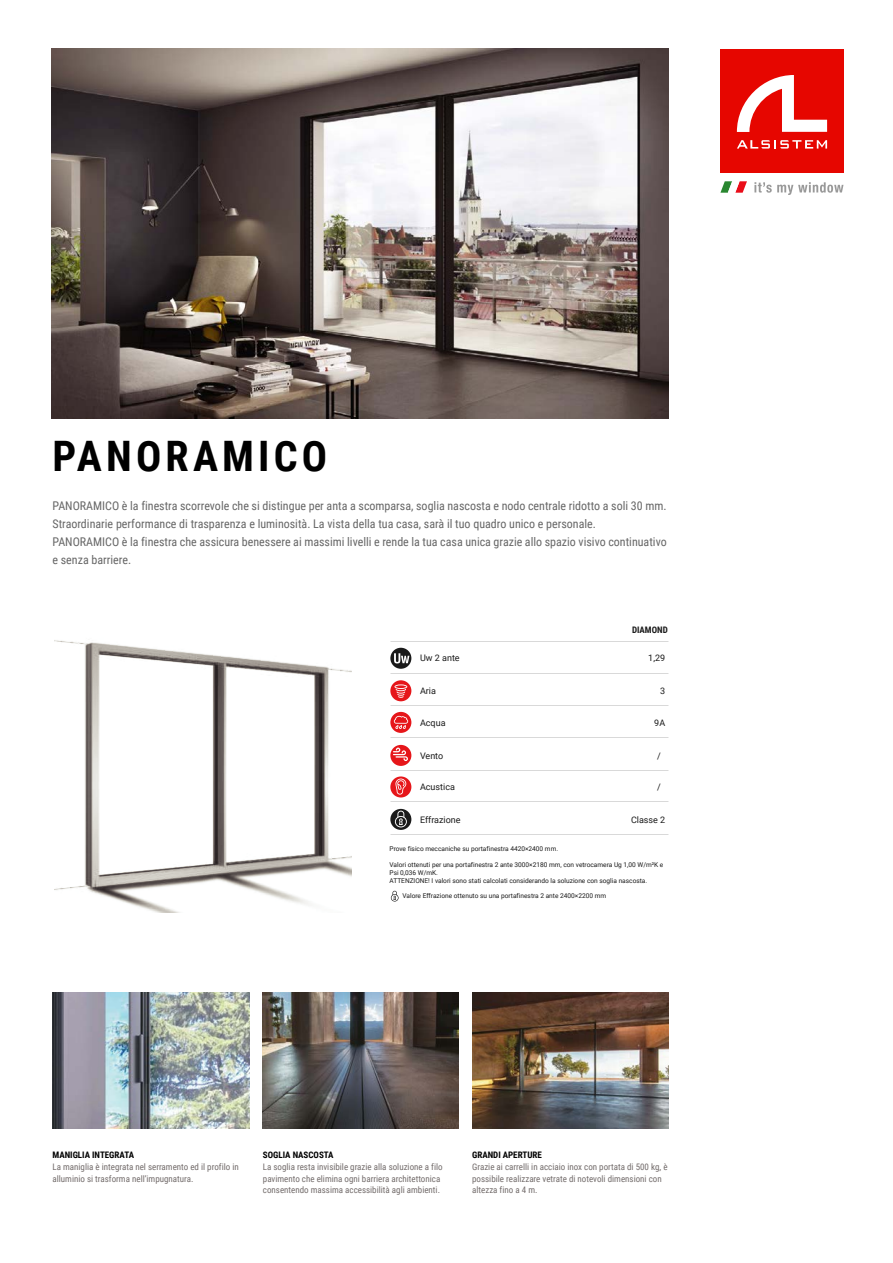
<style>
.page{position:relative;width:893px;height:1263px;background:#fff}
.page>*{position:absolute;margin:0;border:0;box-sizing:border-box;transform-origin:0 0}
.t1{font:700 42px "Roboto Condensed";letter-spacing:.1em;color:#000}
.t2{font:12px/18px "Roboto Condensed";color:#666}
.t3{font:9px/11.7px "Roboto Condensed";color:#736c6b}
.t4{font:9px "Roboto";color:#1a1a1a}
.t5{font:700 9px "Roboto Condensed";color:#000}
.t6{font:700 9px "Roboto Condensed";color:#1a1a1a}
.t7{font:6.6px/7.8px "Roboto";color:#1a1a1a}
</style>
<div class="page">
<div style="left:720px;top:50px;width:123px;height:123px;background:#e60600"></div>
<svg style="left:737px;top:140px;width:90px;height:9px"></svg>
<svg style="left:737px;top:75px;width:90px;height:57px"></svg>
<svg style="left:754px;top:182px;width:89px;height:13px"></svg>
<svg style="left:720px;top:181px;width:27px;height:12px"></svg>
<img style="left:52px;top:49px;width:616px;height:370px">
<img style="left:54px;top:640px;width:298px;height:272px">
<img style="left:53px;top:993px;width:196px;height:135px">
<img style="left:263px;top:993px;width:196px;height:135px">
<img style="left:472px;top:993px;width:197px;height:135px">
<div style="left:390px;top:648px;width:21px;height:21px;background:#1a1a1a;border-radius:50%"></div>
<svg style="left:394px;top:653px;width:15px;height:10px"></svg>
<div style="left:390px;top:680px;width:21px;height:21px;background:#e6161a;border-radius:50%"></div>
<svg style="left:394px;top:684px;width:13px;height:14px"></svg>
<div style="left:390px;top:712px;width:21px;height:21px;background:#e6161a;border-radius:50%"></div>
<svg style="left:394px;top:716px;width:14px;height:13px"></svg>
<div style="left:390px;top:745px;width:21px;height:21px;background:#e6161a;border-radius:50%"></div>
<svg style="left:393px;top:748px;width:15px;height:13px"></svg>
<div style="left:390px;top:776px;width:21px;height:21px;background:#e6161a;border-radius:50%"></div>
<svg style="left:395px;top:778px;width:11px;height:17px"></svg>
<svg style="left:390px;top:809px;width:21px;height:21px"></svg>
<svg style="left:395px;top:811px;width:12px;height:16px"></svg>
<svg style="left:391px;top:891px;width:8px;height:10px"></svg>
<h1 class="t1" style="left:52px;top:426px;width:276px">PANORAMICO</h1>
<p class="t2" style="left:52px;top:496px;width:616px">PANORAMICO è la finestra scorrevole che si distingue per anta a scomparsa, soglia nascosta e nodo centrale ridotto a soli 30 mm.<br>Straordinarie performance di trasparenza e luminosità. La vista della tua casa, sarà il tuo quadro unico e personale.<br>PANORAMICO è la finestra che assicura benessere ai massimi livelli e rende la tua casa unica grazie allo spazio visivo continuativo e senza barriere.</p>
<p class="t6" style="left:632px;top:624px;width:37px">DIAMOND</p>
<p class="t4" style="left:420px;top:652px;width:41px">Uw 2 ante</p>
<p class="t4" style="left:648px;top:652px;width:18px">1,29</p>
<p class="t4" style="left:420px;top:684px;width:17px">Aria</p>
<p class="t4" style="left:660px;top:684px;width:7px">3</p>
<p class="t4" style="left:420px;top:716px;width:27px">Acqua</p>
<p class="t4" style="left:654px;top:716px;width:12px">9A</p>
<p class="t4" style="left:420px;top:749px;width:25px">Vento</p>
<p class="t4" style="left:657px;top:749px;width:5px">/</p>
<p class="t4" style="left:420px;top:781px;width:36px">Acustica</p>
<p class="t4" style="left:657px;top:781px;width:5px">/</p>
<p class="t4" style="left:420px;top:813px;width:42px">Effrazione</p>
<p class="t4" style="left:631px;top:813px;width:36px">Classe 2</p>
<p class="t7" style="left:389px;top:845px;width:170px">Prove fisico meccaniche su portafinestra 4420×2400 mm.</p>
<p class="t7" style="left:389px;top:860px;width:275px">Valori ottenuti per una portafinestra 2 ante 3000×2180 mm, con vetrocamera Ug 1,00 W/m²K e<br>Psi 0,036 W/mK.<br>ATTENZIONE! I valori sono stati calcolati considerando la soluzione con soglia nascosta.</p>
<p class="t7" style="left:402px;top:892px;width:205px">Valore Effrazione ottenuto su una portafinestra 2 ante 2400×2200 mm</p>
<p class="t5" style="left:52px;top:1149px;width:83px">MANIGLIA INTEGRATA</p>
<p class="t3" style="left:52px;top:1161px;width:188px">La maniglia è integrata nel serramento ed il profilo in alluminio si trasforma nell’impugnatura.</p>
<p class="t5" style="left:263px;top:1149px;width:72px">SOGLIA NASCOSTA</p>
<p class="t3" style="left:263px;top:1161px;width:181px">La soglia resta invisibile grazie alla soluzione a filo pavimento che elimina ogni barriera architettonica consentendo massima accessibilità agli ambienti.</p>
<p class="t5" style="left:472px;top:1149px;width:71px">GRANDI APERTURE</p>
<p class="t3" style="left:472px;top:1161px;width:197px">Grazie ai carrelli in acciaio inox con portata di 500 kg, è possibile realizzare vetrate di notevoli dimensioni con altezza fino a 4 m.</p>
</div>
